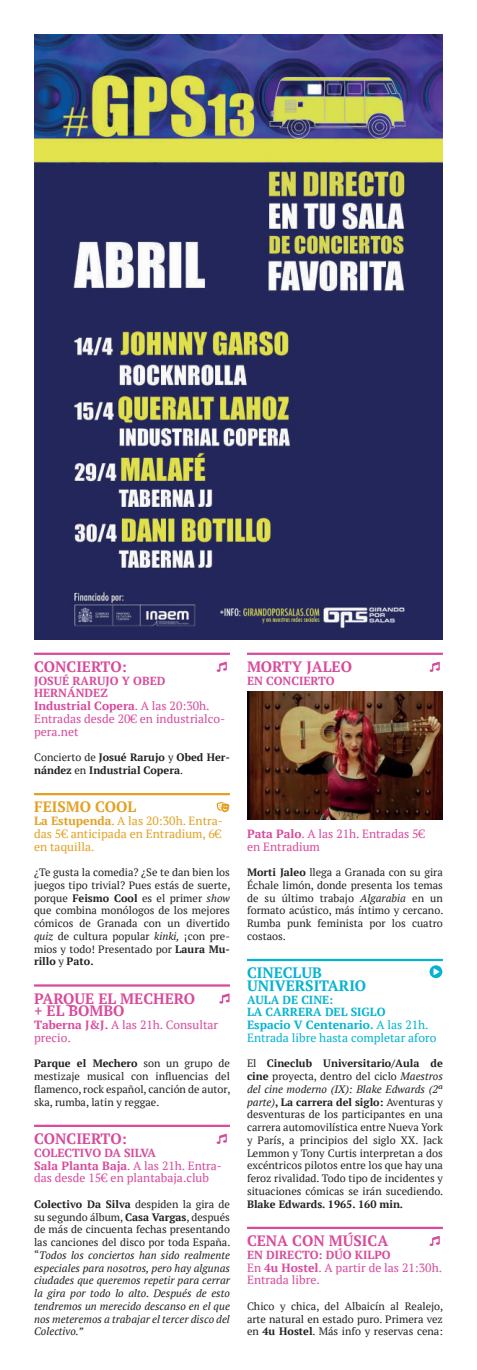
<style>
.page{position:relative;width:477px;height:1370px;background:#fff}
.page>*{position:absolute;margin:0;border:0;box-sizing:border-box;transform-origin:0 0}
.t1{font:700 15px/12.8px "PT Serif";color:#d84a9b}
.t2{font:700 15px/12.8px "PT Serif";color:#03b3cf}
.t3{font:700 15px "PT Serif";color:#e3a023}
.t4{font:11.85px/12.8px "PT Serif";color:#d84a9b}
.t5{font:11.85px/12.8px "PT Serif";color:#e3a023}
.t6{font:11.85px/12.8px "PT Serif";color:#03b3cf}
.t7{font:700 11.7px/12.8px "PT Serif";color:#d84a9b}
.t8{font:700 11.7px/12.8px "PT Serif";color:#03b3cf}
.t9{font:10.65px/12.8px "PT Serif";color:#231f20;text-align:justify}
.t10{font:italic 10.65px/12.8px "PT Serif";color:#231f20;text-align:justify}
.t11{font:700 10.65px/12.8px "PT Serif";color:#231f20}
.s1{font-weight:700}
.s2{font-weight:400}
.s3{font-style:italic}
.s4{font-weight:700;font-style:normal}
.s5{font-style:normal}
</style>
<div class="page">
<hr style="left:34px;top:652px;width:196px;height:3px;background:#d84a9b">
<hr style="left:34px;top:793px;width:196px;height:2px;background:#e3a023">
<hr style="left:34px;top:984px;width:196px;height:2px;background:#d84a9b">
<hr style="left:34px;top:1124px;width:196px;height:2px;background:#d84a9b">
<svg style="left:216px;top:661px;width:10px;height:11px"></svg>
<svg style="left:216px;top:802px;width:13px;height:10px"></svg>
<svg style="left:219px;top:993px;width:10px;height:10px"></svg>
<svg style="left:216px;top:1133px;width:10px;height:10px"></svg>
<hr style="left:247px;top:652px;width:195px;height:3px;background:#d84a9b">
<hr style="left:247px;top:958px;width:195px;height:3px;background:#03b3cf">
<hr style="left:247px;top:1226px;width:195px;height:2px;background:#d84a9b">
<svg style="left:429px;top:661px;width:10px;height:11px"></svg>
<svg style="left:429px;top:965px;width:13px;height:13px"></svg>
<svg style="left:429px;top:1236px;width:10px;height:9px"></svg>
<img style="left:247px;top:691px;width:195px;height:128px">
<img style="left:34px;top:34px;width:408px;height:605px">
<h1 class="t1" style="left:34px;top:660px;width:94px">CONCIERTO:</h1>
<p class="t7" style="left:34px;top:674px;width:133px">JOSUÉ RARUJO Y OBED<br>HERNÁNDEZ</p>
<p class="t4" style="left:34px;top:699px;width:192px"><span class="s1">Industrial Copera</span>. A las 20:30h.<br>Entradas desde 20€ en industrialco&shy;pera.net</p>
<p class="t11" style="left:34px;top:750px;width:197px"><span class="s2">Concierto de</span> Josué Rarujo <span class="s2">y</span> Obed Her&shy;nández <span class="s2">en</span> Industrial Copera<span class="s2">.</span></p>
<h1 class="t3" style="left:34px;top:797px;width:104px">FEISMO COOL</h1>
<p class="t5" style="left:34px;top:814px;width:190px"><span class="s1">La Estupenda</span>. A las 20:30h. Entra&shy;das 5€ anticipada en Entradium, 6€ en taquilla.</p>
<p class="t9" style="left:34px;top:865px;width:198px">¿Te gusta la comedia? ¿Se te dan bien los juegos tipo trivial? Pues estás de suerte, porque <span class="s1">Feismo Cool</span> es el primer <span class="s3">show </span>que combina monólogos de los mejores cómicos de Granada con un divertido <span class="s3">quiz</span> de cultura popular <span class="s3">kinki,</span> ¡con pre&shy;mios y todo! Presentado por <span class="s1">Laura Mu&shy;rillo</span> y <span class="s1">Pato.</span></p>
<h1 class="t1" style="left:34px;top:991px;width:162px">PARQUE EL MECHERO + EL BOMBO</h1>
<p class="t4" style="left:34px;top:1018px;width:185px"><span class="s1">Taberna J&amp;J.</span> A las 21h. Consultar precio.</p>
<p class="t9" style="left:34px;top:1057px;width:198px"><span class="s1">Parque el Mechero</span> son un grupo de mestizaje musical con influencias del flamenco, rock español, canción de autor, ska, rumba, latin y reggae.</p>
<h1 class="t1" style="left:34px;top:1131px;width:94px">CONCIERTO:</h1>
<p class="t7" style="left:34px;top:1145px;width:123px">COLECTIVO DA SILVA</p>
<p class="t4" style="left:34px;top:1158px;width:189px"><span class="s1">Sala Planta Baja</span>. A las 21h. Entra&shy;das desde 15€ en plantabaja.club</p>
<p class="t10" style="left:34px;top:1197px;width:198px"><span class="s4">Colectivo Da Silva</span> <span class="s5">despiden la gira de su segundo álbum,</span> <span class="s4">Casa Vargas</span><span class="s5">, después de más de cincuenta fechas presentando las canciones del disco por toda España. “</span>Todos los conciertos han sido realmente especiales para nosotros, pero hay algunas ciudades que queremos repetir para cerrar la gira por todo lo alto. Después de esto tendremos un merecido descanso en el que nos meteremos a trabajar el tercer disco del Colectivo.”</p>
<h1 class="t1" style="left:247px;top:660px;width:106px">MORTY JALEO</h1>
<p class="t7" style="left:247px;top:674px;width:89px">EN CONCIERTO</p>
<p class="t4" style="left:247px;top:827px;width:179px"><span class="s1">Pata Palo</span>. A las 21h. Entradas 5€ en Entradium</p>
<p class="t9" style="left:247px;top:865px;width:198px"><span class="s1">Morti Jaleo</span> llega a Granada con su gira Échale limón, donde presenta los temas de su último trabajo <span class="s3">Algarabia</span> en un formato acústico, más íntimo y cercano.<br>Rumba punk feminista por los cuatro costaos.</p>
<h1 class="t2" style="left:247px;top:966px;width:121px">CINECLUB<br>UNIVERSITARIO</h1>
<p class="t8" style="left:247px;top:992px;width:140px">AULA DE CINE:<br>LA CARRERA DEL SIGLO</p>
<p class="t6" style="left:247px;top:1018px;width:191px"><span class="s1">Espacio V Centenario.</span> A las 21h.<br>Entrada libre hasta completar aforo</p>
<p class="t9" style="left:247px;top:1057px;width:198px">El <span class="s1">Cineclub Universitario/Aula de cine</span> proyecta, dentro del ciclo <span class="s3">Maestros del cine moderno (IX): Blake Edwards (2ª parte)</span><span class="s1">, La carrera del siglo:</span> Aventuras y desventuras de los participantes en una carrera automovilística entre Nueva York y París, a principios del siglo XX. Jack Lemmon y Tony Curtis interpretan a dos excéntricos pilotos entre los que hay una feroz rivalidad. Todo tipo de incidentes y situaciones cómicas se irán sucediendo.</p>
<p class="t11" style="left:247px;top:1197px;width:157px">Blake Edwards. 1965. 160 min.</p>
<h1 class="t1" style="left:247px;top:1233px;width:143px">CENA CON MÚSICA</h1>
<p class="t7" style="left:247px;top:1247px;width:145px">EN DIRECTO: DÚO KILPO</p>
<p class="t4" style="left:247px;top:1260px;width:196px">En <span class="s1">4u Hostel</span>. A partir de las 21:30h.<br>Entrada libre.</p>
<p class="t9" style="left:247px;top:1299px;width:197px">Chico y chica, del Albaicín al Realejo, arte natural en estado puro. Primera vez en <span class="s1">4u Hostel</span>. Más info y reservas cena:</p>
</div>
